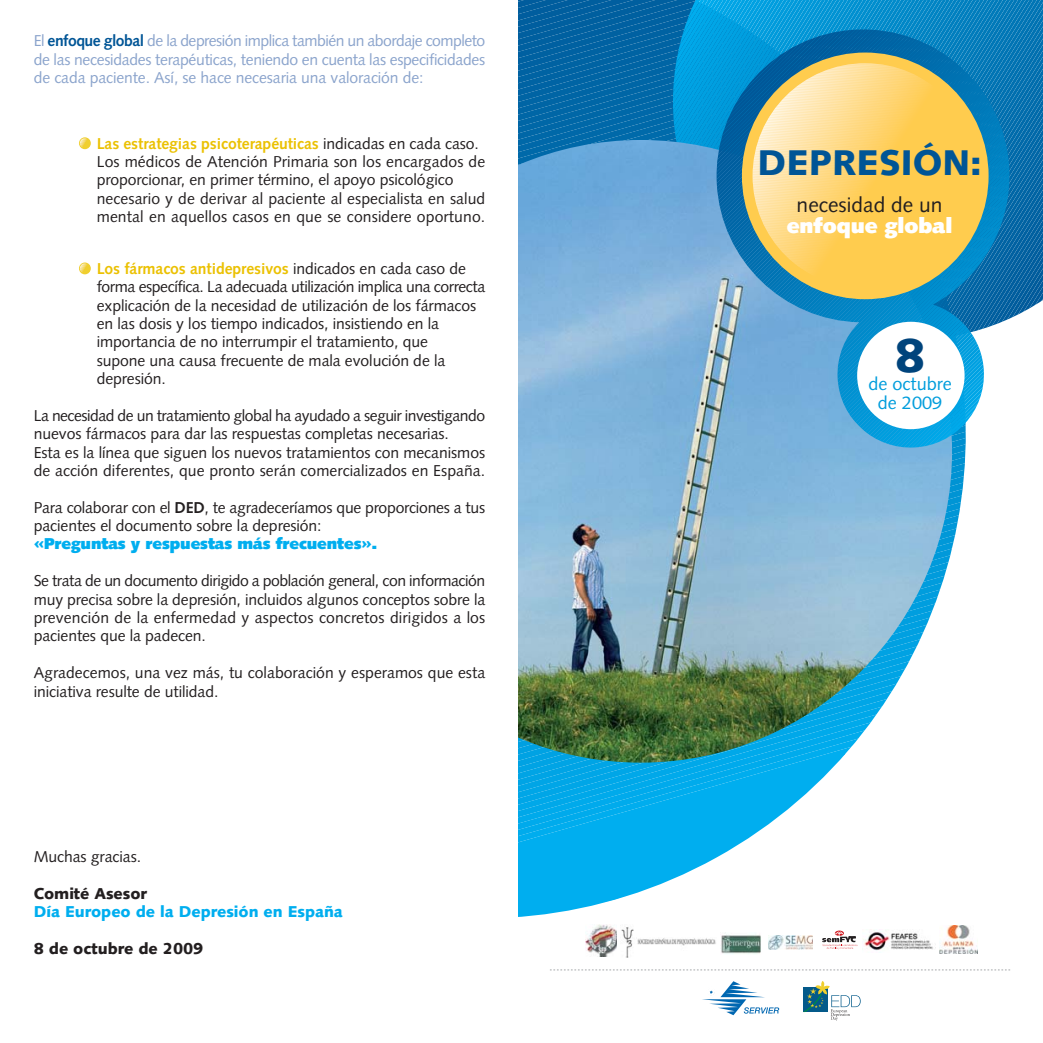
<style>
.page{position:relative;width:1043px;height:1043px;background:#fff}
.page>*{position:absolute;margin:0;border:0;box-sizing:border-box;transform-origin:0 0}
.t1{font:900 47.25px "Syntax";color:#00447c}
.t2{font:900 35.7px "Syntax";color:#005596}
.t3{font:21px "Syntax";color:#231f20}
.t4{font:900 21px "Syntax";color:#fff}
.t5{font:18.03px/18px "Syntax";color:#009ddc;text-align:center}
.t6{font:15.75px/18.4px "Syntax";letter-spacing:-.005em;color:#231f20}
.t7{font:15.75px/18.4px "Syntax";letter-spacing:-.005em;color:#8ba4cc;text-align:justify}
.t8{font:900 15.75px "Syntax";letter-spacing:-.005em;color:#00aeef}
.t9{font:900 15.75px "Syntax";letter-spacing:-.005em;color:#00aeef}
.t10{font:900 15.75px "Syntax";letter-spacing:-.005em;color:#231f20}
.s1{font-weight:700;color:#005596}
.s2{font-weight:700;color:#ebc103}
.s3{font-weight:700}
</style>
<div class="page">
<svg style="left:519px;top:763px;width:318px;height:154px;fill:#00aeef"></svg>
<img style="left:519px;top:450px;width:433px;height:313px">
<svg style="left:519px;top:0;width:524px;height:450px;background:#74a9ba"></svg>
<svg style="left:79px;top:137px;width:12px;height:12px"></svg>
<svg style="left:80px;top:138px;width:10px;height:10px"></svg>
<svg style="left:79px;top:262px;width:12px;height:12px"></svg>
<svg style="left:80px;top:263px;width:10px;height:10px"></svg>
<img style="left:863px;top:930px;width:70px;height:21px">
<svg style="left:702px;top:981px;width:77px;height:34px"></svg>
<svg style="left:803px;top:981px;width:58px;height:40px"></svg>
<svg style="left:550px;top:969px;width:460px;height:1px"></svg>
<img style="left:768px;top:936px;width:45px;height:14px">
<img style="left:939px;top:925px;width:38px;height:29px">
<img style="left:586px;top:924px;width:30px;height:33px">
<img style="left:621px;top:927px;width:95px;height:31px">
<svg style="left:822px;top:931px;width:35px;height:18px"></svg>
<img style="left:721px;top:934px;width:40px;height:20px">
<p class="t7" style="left:34px;top:33px;width:453px">El <span class="s1">enfoque global</span> de la depresión implica también un abordaje completo de las necesidades terapéuticas, teniendo en cuenta las especificidades de cada paciente. Así, se hace necesaria una valoración de:</p>
<p class="t6" style="left:97px;top:136px;width:390px"><span class="s2">Las estrategias psicoterapéuticas</span> indicadas en cada caso.<br>Los médicos de Atención Primaria son los encargados de proporcionar, en primer término, el apoyo psicológico necesario y de derivar al paciente al especialista en salud mental en aquellos casos en que se considere oportuno.</p>
<p class="t6" style="left:97px;top:261px;width:390px"><span class="s2">Los fármacos antidepresivos</span> indicados en cada caso de forma específica. La adecuada utilización implica una correcta explicación de la necesidad de utilización de los fármacos en las dosis y los tiempo indicados, insistiendo en la importancia de no interrumpir el tratamiento, que<br>supone una causa frecuente de mala evolución de la depresión.</p>
<p class="t6" style="left:34px;top:408px;width:453px">La necesidad de un tratamiento global ha ayudado a seguir investigando nuevos fármacos para dar las respuestas completas necesarias.<br>Esta es la línea que siguen los nuevos tratamientos con mecanismos de acción diferentes, que pronto serán comercializados en España.</p>
<p class="t6" style="left:34px;top:500px;width:453px">Para colaborar con el <span class="s3">DED</span>, te agradeceríamos que proporciones a tus pacientes el documento sobre la depresión:</p>
<p class="t8" style="left:34px;top:537px;width:345px">«Preguntas y respuestas más frecuentes».</p>
<p class="t6" style="left:34px;top:573px;width:453px;text-align:justify">Se trata de un documento dirigido a población general, con información muy precisa sobre la depresión, incluidos algunos conceptos sobre la prevención de la enfermedad y aspectos concretos dirigidos a los pacientes que la padecen.</p>
<p class="t6" style="left:34px;top:665px;width:453px">Agradecemos, una vez más, tu colaboración y esperamos que esta iniciativa resulte de utilidad.</p>
<p class="t6" style="left:34px;top:849px;width:109px">Muchas gracias.</p>
<p class="t10" style="left:34px;top:887px;width:115px">Comité Asesor</p>
<p class="t9" style="left:34px;top:905px;width:311px">Día Europeo de la Depresión en España</p>
<p class="t10" style="left:34px;top:942px;width:171px">8 de octubre de 2009</p>
<h2 class="t2" style="left:757px;top:149px;width:226px">DEPRESIÓN:</h2>
<h3 class="t3" style="left:797px;top:196px;width:147px">necesidad de un</h3>
<h3 class="t4" style="left:787px;top:217px;width:167px">enfoque global</h3>
<h1 class="t1" style="left:895px;top:337px;width:32px">8</h1>
<p class="t5" style="left:868px;top:377px;width:85px">de octubre de 2009</p>
</div>
